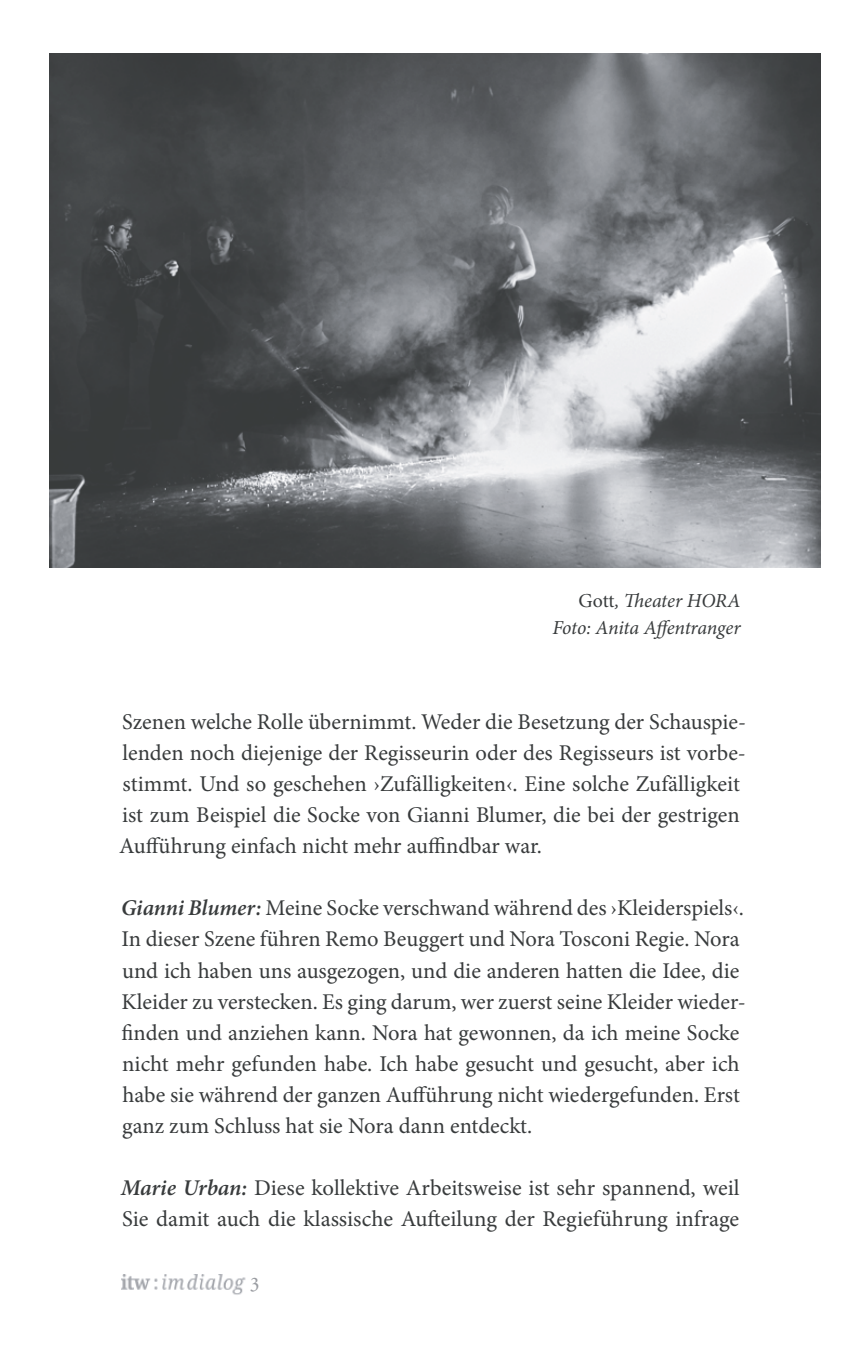
<style>
.page{position:relative;width:862px;height:1372px;background:#fff}
.page>*{position:absolute;margin:0;border:0;box-sizing:border-box;transform-origin:0 0}
.t1{font:22.5px/31.1px "Minion Pro";color:#383b3c}
.t2{font:22.5px "Minion Exp";color:#999ca1}
.t3{font:italic 19.8px/26.8px "Minion Pro";letter-spacing:-.01em;color:#383b3c;text-align:right}
.s1{font-style:normal}
.s2{font-weight:600;font-style:italic}
</style>
<div class="page">
<img style="left:121px;top:1274px;width:125px;height:21px">
<img style="left:50px;top:54px;width:770px;height:513px">
<svg style="left:716px;top:63px;width:23px;height:12px"></svg>
<p class="t3" style="left:552px;top:587px;width:190px"><span class="s1">Gott</span>, Theater HORA<br>Foto: Anita Affentranger</p>
<p class="t1" style="left:119px;top:706px;width:628px">Szenen welche Rolle übernimmt. Weder die Besetzung der Schauspie&shy;lenden noch diejenige der Regisseurin oder des Regisseurs ist vorbe&shy;stimmt. Und so geschehen ›Zufälligkeiten‹. Eine solche Zufälligkeit ist zum Beispiel die Socke von Gianni Blumer, die bei der gestrigen Aufführung einfach nicht mehr auffindbar war.</p>
<p class="t1" style="left:121px;top:892px;width:626px"><span class="s2">Gianni Blumer:</span> Meine Socke verschwand während des ›Kleiderspiels‹.<br>In dieser Szene führen Remo Beuggert und Nora Tosconi Regie. Nora und ich haben uns ausgezogen, und die anderen hatten die Idee, die Kleider zu verstecken. Es ging darum, wer zuerst seine Kleider wieder&shy;finden und anziehen kann. Nora hat gewonnen, da ich meine Socke nicht mehr gefunden habe. Ich habe gesucht und gesucht, aber ich habe sie während der ganzen Aufführung nicht wiedergefunden. Erst ganz zum Schluss hat sie Nora dann entdeckt.</p>
<p class="t1" style="left:121px;top:1172px;width:620px"><span class="s2">Marie Urban:</span> Diese kollektive Arbeitsweise ist sehr spannend, weil<br>Sie damit auch die klassische Aufteilung der Regieführung infrage</p>
<p class="t2" style="left:250px;top:1271px;width:10px">3</p>
</div>
